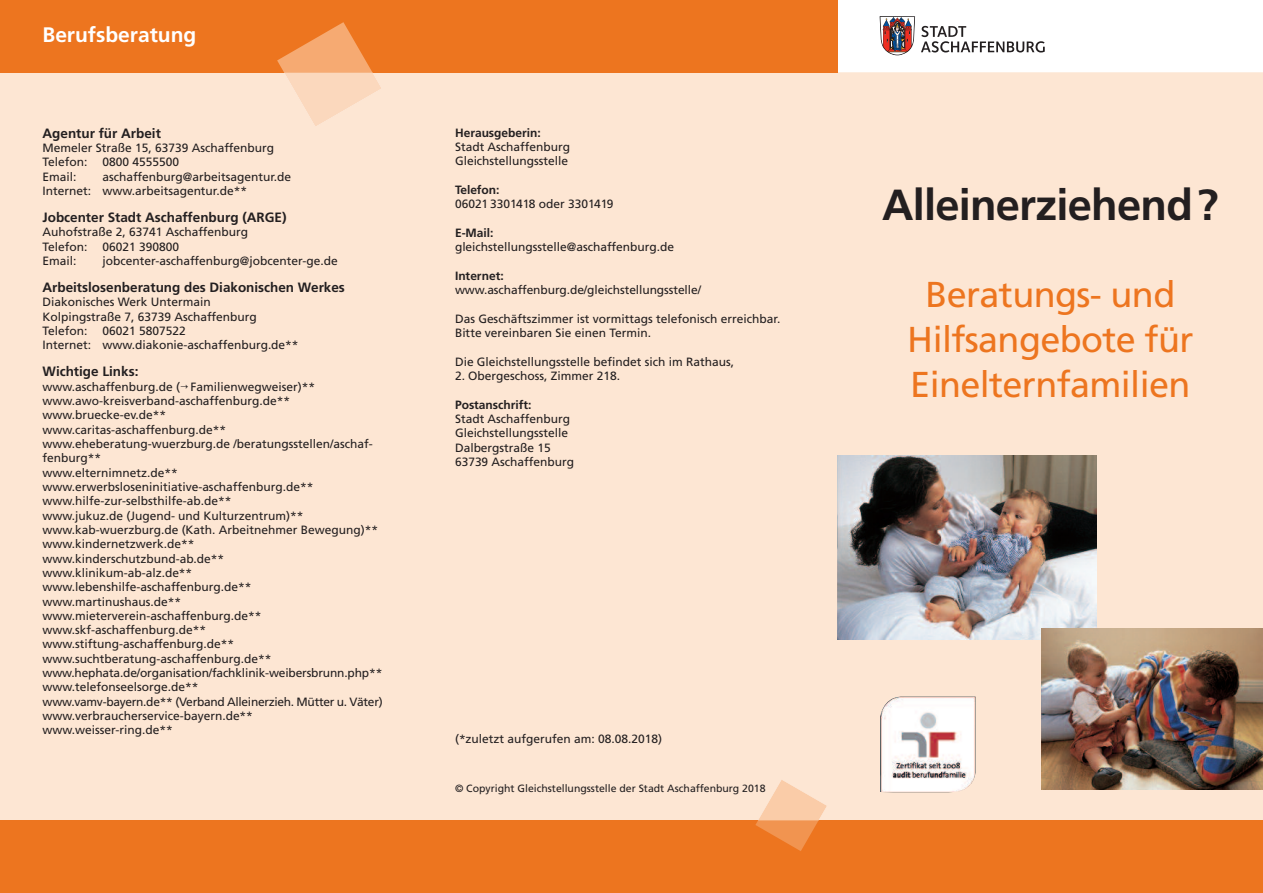
<style>
.page{position:relative;width:1263px;height:893px;background:#fff}
.page>*{position:absolute;margin:0;border:0;box-sizing:border-box;transform-origin:0 0}
.t1{font:700 43.5px "Frutiger";letter-spacing:-.02em;color:#231f20}
.t2{font:36px/45px "Frutiger";letter-spacing:-.02em;color:#ed751f;text-align:center}
.t3{font:700 21px "Frutiger";color:#fff}
.t4{font:700 13.5px "Frutiger";color:#231f20}
.t5{font:12px/14.2px "Frutiger";color:#231f20}
.t6{font:700 12px "Frutiger";color:#231f20}
.t7{font:10.5px "Frutiger";color:#231f20}
.s1{font-family:"Letter Gothic Std";font-weight:700;font-style:italic}
</style>
<div class="page">
<div style="left:0;top:72px;width:1263px;height:749px;background:#fde6d3"></div>
<img style="left:838px;top:455px;width:259px;height:184px">
<div style="left:0;top:0;width:838px;height:72px;background:#ed751f"></div>
<div style="left:0;top:821px;width:1263px;height:72px;background:#ed751f"></div>
<img style="left:880px;top:697px;width:95px;height:95px">
<svg style="left:755px;top:780px;width:72px;height:71px"></svg>
<svg style="left:880px;top:16px;width:35px;height:39px"></svg>
<svg style="left:921px;top:26px;width:124px;height:27px"></svg>
<img style="left:1042px;top:628px;width:221px;height:162px">
<svg style="left:277px;top:22px;width:105px;height:105px"></svg>
<h3 class="t3" style="left:43px;top:27px;width:155px">Berufsberatung</h3>
<p class="t4" style="left:43px;top:128px;width:120px">Agentur für Arbeit</p>
<p class="t5" style="left:43px;top:142px;width:233px">Memeler Straße 15, 63739 Aschaffenburg<br>Telefon: 0800 4555500<br>Email:</p>
<p class="t5" style="left:43px;top:170px;width:250px;text-indent:60px">aschaffenburg@arbeitsagentur.de<br>Internet: www.arbeitsagentur.de**</p>
<p class="t4" style="left:43px;top:212px;width:245px">Jobcenter Stadt Aschaffenburg (ARGE)</p>
<p class="t5" style="left:43px;top:226px;width:207px">Auhofstraße 2, 63741 Aschaffenburg<br>Telefon: 06021 390800<br>Email:</p>
<p class="t5" style="left:102px;top:255px;width:237px">jobcenter-aschaffenburg@jobcenter-ge.de</p>
<p class="t4" style="left:43px;top:282px;width:304px">Arbeitslosenberatung des Diakonischen Werkes</p>
<p class="t5" style="left:43px;top:296px;width:258px">Diakonisches Werk Untermain<br>Kolpingstraße 7, 63739 Aschaffenburg Telefon: 06021 5807522<br>Internet: www.diakonie-aschaffenburg.de**</p>
<p class="t4" style="left:43px;top:366px;width:97px">Wichtige Links:</p>
<p class="t5" style="left:43px;top:380px;width:342px">www.aschaffenburg.de (<span class="s1">→</span> Familienwegweiser)** www.awo-kreisverband-aschaffenburg.de** www.bruecke-ev.de**<br>www.caritas-aschaffenburg.de** www.eheberatung-wuerzburg.de /beratungsstellen/aschaf&shy;fenburg**<br>www.elternimnetz.de** www.erwerbsloseninitiative-aschaffenburg.de** www.hilfe-zur-selbsthilfe-ab.de**<br>www.jukuz.de (Jugend- und Kulturzentrum)** www.kab-wuerzburg.de (Kath. Arbeitnehmer Bewegung)** www.kindernetzwerk.de**<br>www.kinderschutzbund-ab.de**<br>www.klinikum-ab-alz.de** www.lebenshilfe-aschaffenburg.de** www.martinushaus.de** www.mieterverein-aschaffenburg.de** www.skf-aschaffenburg.de** www.stiftung-aschaffenburg.de** www.suchtberatung-aschaffenburg.de** www.hephata.de/organisation/fachklinik-weibersbrunn.php** www.telefonseelsorge.de**<br>www.vamv-bayern.de** (Verband Alleinerzieh. Mütter u. Väter) www.verbraucherservice-bayern.de** www.weisser-ring.de**</p>
<p class="t6" style="left:455px;top:128px;width:87px">Herausgeberin:</p>
<p class="t5" style="left:455px;top:140px;width:117px">Stadt Aschaffenburg<br>Gleichstellungsstelle</p>
<p class="t6" style="left:455px;top:185px;width:46px">Telefon:</p>
<p class="t5" style="left:455px;top:198px;width:160px">06021 3301418 oder 3301419</p>
<p class="t6" style="left:455px;top:228px;width:40px">E-Mail:</p>
<p class="t5" style="left:455px;top:241px;width:221px">gleichstellungsstelle@aschaffenburg.de</p>
<p class="t6" style="left:455px;top:271px;width:50px">Internet:</p>
<p class="t5" style="left:455px;top:284px;width:248px">www.aschaffenburg.de/gleichstellungsstelle/</p>
<p class="t5" style="left:455px;top:312px;width:327px">Das Geschäftszimmer ist vormittags telefonisch erreichbar.<br>Bitte vereinbaren Sie einen Termin.</p>
<p class="t5" style="left:455px;top:355px;width:280px">Die Gleichstellungsstelle befindet sich im Rathaus,</p>
<p class="t5" style="left:455px;top:370px;width:167px">2. Obergeschoss, Zimmer 218.</p>
<p class="t6" style="left:455px;top:400px;width:78px">Postanschrift:</p>
<p class="t5" style="left:455px;top:413px;width:121px">Stadt Aschaffenburg<br>Gleichstellungsstelle<br>Dalbergstraße 15<br>63739 Aschaffenburg</p>
<p class="t5" style="left:455px;top:733px;width:209px">(*zuletzt aufgerufen am: 08.08.2018)</p>
<p class="t7" style="left:455px;top:785px;width:312px">© Copyright Gleichstellungsstelle der Stadt Aschaffenburg 2018</p>
<h1 class="t1" style="left:882px;top:187px;width:338px">Alleinerziehend?</h1>
<h2 class="t2" style="left:907px;top:275px;width:288px">Beratungs- und<br>Hilfsangebote für<br>Einelternfamilien</h2>
</div>
